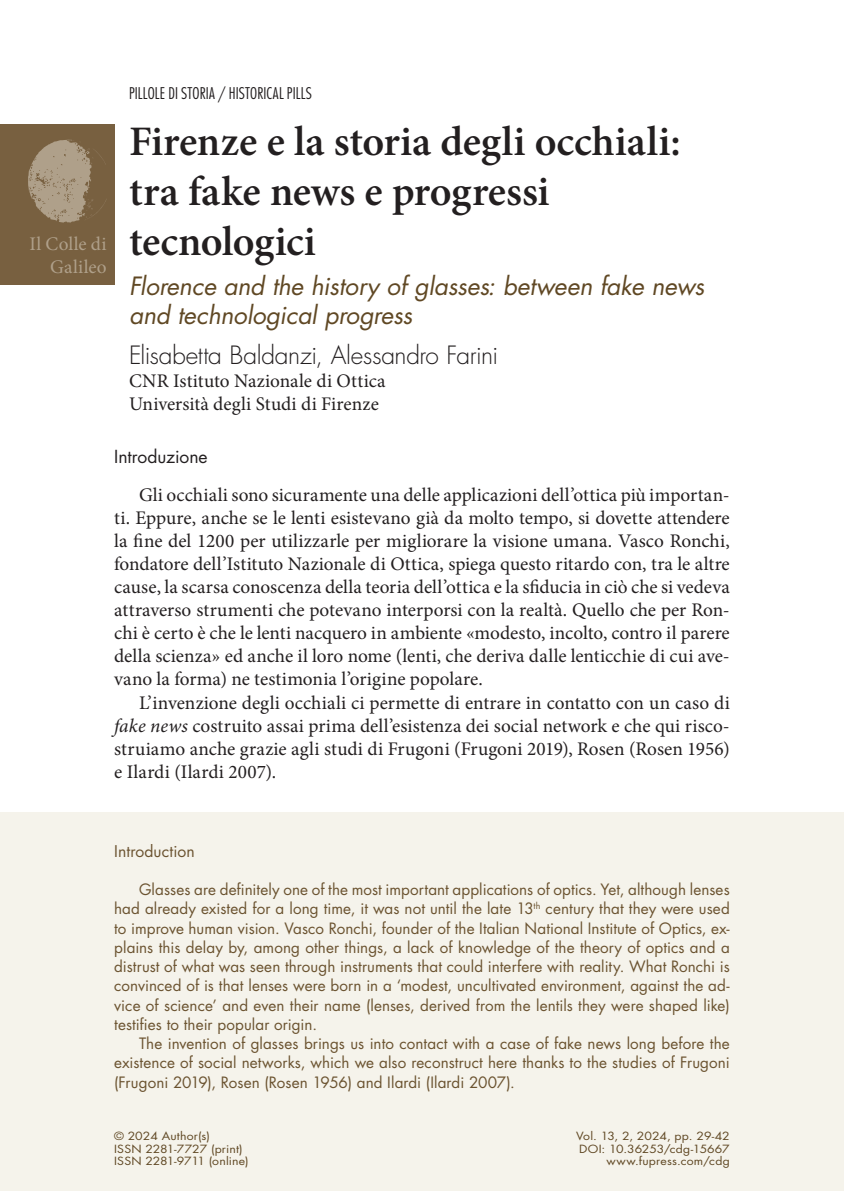
<style>
.page{position:relative;width:844px;height:1191px;background:#fff}
.page>*{position:absolute;margin:0;border:0;box-sizing:border-box;transform-origin:0 0}
.t1{font:600 42px/50.4px "Minion Pro";letter-spacing:-.005em;color:#231f20}
.t2{font:italic 24.5px/29.4px "Futura Std";letter-spacing:-.005em;color:#604824}
.t3{font:300 24.5px "Futura Std";letter-spacing:-.015em;color:#231f20}
.t4{font:19.25px/23.1px "Minion Pro";color:#231f20;text-align:justify}
.t5{font:19.25px/23.1px "Minion Pro";letter-spacing:.015em;color:#afa08a;text-align:right}
.t6{font:17.5px "Futura Std";color:#231f20}
.t7{font:300 condensed 15.75px "Futura Std";letter-spacing:.01em;color:#231f20}
.t8{font:15.75px "Futura Std";letter-spacing:.005em;color:#6b5330}
.t9{font:15.22px/19.2px "Futura Std";letter-spacing:.005em;color:#6b5330;text-align:justify}
.t10{font:11.03px "Futura Std";letter-spacing:.01em;color:#604824;scale:1.11 1}
.s1{font-style:italic}
</style>
<div class="page">
<div style="left:0;top:812px;width:843px;height:379px;background:#f5f3eb"></div>
<div style="left:0;top:124px;width:114px;height:160px;background:#786040"></div>
<svg style="left:28px;top:139px;width:79px;height:84px"></svg>
<p class="t7" style="left:129px;top:84px;width:184px">PILLOLE DI STORIA / HISTORICAL PILLS</p>
<h1 class="t1" style="left:129px;top:116px;width:553px">Firenze e la storia degli occhiali: tra fake news e progressi tecnologici</h1>
<p class="t2" style="left:129px;top:271px;width:576px">Florence and the history of glasses: between fake news and technological progress</p>
<p class="t3" style="left:129px;top:340px;width:370px">Elisabetta Baldanzi, Alessandro Farini</p>
<p class="t4" style="left:129px;top:369px;width:258px">CNR Istituto Nazionale di Ottica<br>Università degli Studi di Firenze</p>
<p class="t6" style="left:114px;top:445px;width:95px">Introduzione</p>
<p class="t4" style="left:114px;top:483px;width:617px;text-indent:25px">Gli occhiali sono sicuramente una delle applicazioni dell’ottica più importan&shy;ti. Eppure, anche se le lenti esistevano già da molto tempo, si dovette attendere la fine del 1200 per utilizzarle per migliorare la visione umana. Vasco Ronchi, fondatore dell’Istituto Nazionale di Ottica, spiega questo ritardo con, tra le altre cause, la scarsa conoscenza della teoria dell’ottica e la sfiducia in ciò che si vedeva attraverso strumenti che potevano interporsi con la realtà. Quello che per Ron&shy;chi è certo è che le lenti nacquero in ambiente «modesto, incolto, contro il parere della scienza» ed anche il loro nome (lenti, che deriva dalle lenticchie di cui ave&shy;vano la forma) ne testimonia l’origine popolare.</p>
<p class="t4" style="left:114px;top:691px;width:617px;text-indent:25px">L’invenzione degli occhiali ci permette di entrare in contatto con un caso di <span class="s1">fake news</span> costruito assai prima dell’esistenza dei social network e che qui risco&shy;struiamo anche grazie agli studi di Frugoni (Frugoni 2019), Rosen (Rosen 1956) e Ilardi (Ilardi 2007).</p>
<p class="t5" style="left:29px;top:233px;width:79px">Il Colle di<br>Galileo</p>
<p class="t8" style="left:114px;top:840px;width:82px">Introduction</p>
<p class="t9" style="left:114px;top:880px;width:617px;text-indent:25px">Glasses are definitely one of the most important applications of optics. Yet, although lenses had already existed for a long time, it was not until the late 13<sup>th</sup> century that they were used to improve human vision. Vasco Ronchi, founder of the Italian National Institute of Optics, ex&shy;plains this delay by, among other things, a lack of knowledge of the theory of optics and a distrust of what was seen through instruments that could interfere with reality. What Ronchi is convinced of is that lenses were born in a ‘modest, uncultivated environment, against the ad&shy;vice of science’ and even their name (lenses, derived from the lentils they were shaped like) testifies to their popular origin.</p>
<p class="t9" style="left:114px;top:1034px;width:617px;text-indent:25px">The invention of glasses brings us into contact with a case of fake news long before the existence of social networks, which we also reconstruct here thanks to the studies of Frugoni (Frugoni 2019), Rosen (Rosen 1956) and Ilardi (Ilardi 2007).</p>
<p class="t10" style="left:114px;top:1129px;width:88px">© 2024 Author(s)</p>
<p class="t10" style="left:576px;top:1129px;width:140px">Vol. 13, 2, 2024, pp. 29-42</p>
<p class="t10" style="left:114px;top:1141px;width:117px">ISSN 2281-7727 (print)</p>
<p class="t10" style="left:579px;top:1141px;width:137px">DOI: 10.36253/cdg-15667</p>
<p class="t10" style="left:114px;top:1153px;width:123px">ISSN 2281-9711 (online)</p>
<p class="t10" style="left:606px;top:1153px;width:113px">www.fupress.com/cdg</p>
</div>
